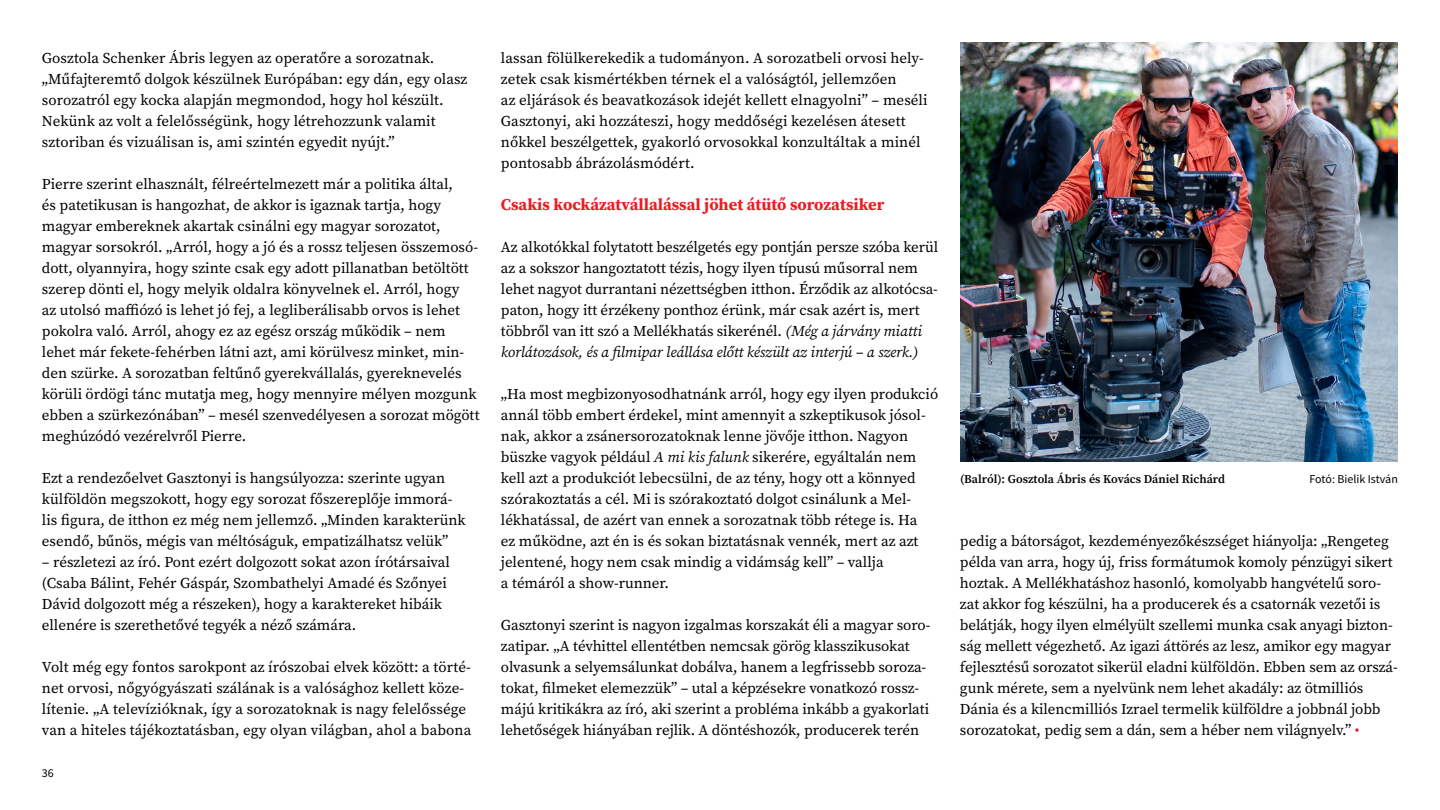
<style>
.page{position:relative;width:1440px;height:810px;background:#fff}
.page>*{position:absolute;margin:0;border:0;box-sizing:border-box;transform-origin:0 0}
.t1{font:700 16.5px "Source Serif Pro";color:#ed1c24}
.t2{font:15px/21px "Source Serif Pro";color:#000}
.t3{font:600 12px "Source Serif Pro";color:#000}
.t4{font:12px "Source Sans Pro";color:#000}
.s1{font-style:italic}
.s2{color:#ed1c24}
</style>
<div class="page">
<img style="left:960px;top:42px;width:438px;height:420px">
<p class="t2" style="left:42px;top:47px;width:427px">Gosztola Schenker Ábris legyen az operatőre a sorozatnak. „Műfajteremtő dolgok készülnek Európában: egy dán, egy olasz sorozatról egy kocka alapján megmondod, hogy hol készült.<br>Nekünk az volt a felelősségünk, hogy létrehozzunk valamit sztoriban és vizuálisan is, ami szintén egyedit nyújt.”</p>
<p class="t2" style="left:42px;top:173px;width:439px">Pierre szerint elhasznált, félreértelmezett már a politika által,<br>és patetikusan is hangozhat, de akkor is igaznak tartja, hogy magyar embereknek akartak csinálni egy magyar sorozatot, magyar sorsokról. „Arról, hogy a jó és a rossz teljesen összemosó&shy;dott, olyannyira, hogy szinte csak egy adott pillanatban betöltött szerep dönti el, hogy melyik oldalra könyvelnek el. Arról, hogy<br>az utolsó maffiózó is lehet jó fej, a legliberálisabb orvos is lehet pokolra való. Arról, ahogy ez az egész ország működik – nem lehet már fekete-fehérben látni azt, ami körülvesz minket, min&shy;den szürke. A sorozatban feltűnő gyerekvállalás, gyereknevelés körüli ördögi tánc mutatja meg, hogy mennyire mélyen mozgunk ebben a szürkezónában” – mesél szenvedélyesen a sorozat mögött meghúzódó vezérelvről Pierre.</p>
<p class="t2" style="left:42px;top:467px;width:425px">Ezt a rendezőelvet Gasztonyi is hangsúlyozza: szerinte ugyan külföldön megszokott, hogy egy sorozat főszereplője immorá&shy;lis figura, de itthon ez még nem jellemző. „Minden karakterünk esendő, bűnös, mégis van méltóságuk, empatizálhatsz velük”</p>
<p class="t2" style="left:42px;top:551px;width:410px">– részletezi az író. Pont ezért dolgozott sokat azon írótársaival (Csaba Bálint, Fehér Gáspár, Szombathelyi Amadé és Szőnyei Dávid dolgozott még a részeken), hogy a karaktereket hibáik ellenére is szerethetővé tegyék a néző számára.</p>
<p class="t2" style="left:42px;top:656px;width:431px">Volt még egy fontos sarokpont az írószobai elvek között: a törté&shy;net orvosi, nőgyógyászati szálának is a valósághoz kellett köze&shy;lítenie. „A televízióknak, így a sorozatoknak is nagy felelőssége van a hiteles tájékoztatásban, egy olyan világban, ahol a babona</p>
<p class="t4" style="left:42px;top:766px;width:13px">36</p>
<p class="t2" style="left:501px;top:47px;width:428px">lassan fölülkerekedik a tudományon. A sorozatbeli orvosi hely&shy;zetek csak kismértékben térnek el a valóságtól, jellemzően<br>az eljárások és beavatkozások idejét kellett elnagyolni” – meséli Gasztonyi, aki hozzáteszi, hogy meddőségi kezelésen átesett nőkkel beszélgettek, gyakorló orvosokkal konzultáltak a minél pontosabb ábrázolásmódért.</p>
<p class="t1" style="left:501px;top:193px;width:385px">Csakis kockázatvállalással jöhet átütő sorozatsiker</p>
<p class="t2" style="left:501px;top:236px;width:439px">Az alkotókkal folytatott beszélgetés egy pontján persze szóba kerül az a sokszor hangoztatott tézis, hogy ilyen típusú műsorral nem lehet nagyot durrantani nézettségben itthon. Érződik az alkotócsa&shy;paton, hogy itt érzékeny ponthoz érünk, már csak azért is, mert többről van itt szó a Mellékhatás sikerénél. <span class="s1">(Még a járvány miatti korlátozások, és a filmipar leállása előtt készült az interjú – a szerk.)</span></p>
<p class="t2" style="left:501px;top:383px;width:439px">„Ha most megbizonyosodhatnánk arról, hogy egy ilyen produkció annál több embert érdekel, mint amennyit a szkeptikusok jósol&shy;nak, akkor a zsánersorozatoknak lenne jövője itthon. Nagyon büszke vagyok például <span class="s1">A mi kis falunk</span> sikerére, egyáltalán nem kell azt a produkciót lebecsülni, de az tény, hogy ott a könnyed szórakoztatás a cél. Mi is szórakoztató dolgot csinálunk a Mel&shy;lékhatással, de azért van ennek a sorozatnak több rétege is. Ha<br>ez működne, azt én is és sokan biztatásnak vennék, mert az azt jelentené, hogy nem csak mindig a vidámság kell” – vallja<br>a témáról a show-runner.</p>
<p class="t2" style="left:501px;top:614px;width:431px">Gasztonyi szerint is nagyon izgalmas korszakát éli a magyar soro&shy;zatipar. „A tévhittel ellentétben nemcsak görög klasszikusokat olvasunk a selyemsálunkat dobálva, hanem a legfrissebb soroza&shy;tokat, filmeket elemezzük” – utal a képzésekre vonatkozó rossz&shy;májú kritikákra az író, aki szerint a probléma inkább a gyakorlati lehetőségek hiányában rejlik. A döntéshozók, producerek terén</p>
<p class="t3" style="left:960px;top:471px;width:267px">(Balról): Gosztola Ábris és Kovács Dániel Richárd</p>
<p class="t4" style="left:1309px;top:472px;width:90px">Fotó: Bielik István</p>
<p class="t2" style="left:960px;top:530px;width:439px">pedig a bátorságot, kezdeményezőkészséget hiányolja: „Rengeteg példa van arra, hogy új, friss formátumok komoly pénzügyi sikert hoztak. A Mellékhatáshoz hasonló, komolyabb hangvételű soro&shy;zat akkor fog készülni, ha a producerek és a csatornák vezetői is belátják, hogy ilyen elmélyült szellemi munka csak anyagi bizton&shy;ság mellett végezhető. Az igazi áttörés az lesz, amikor egy magyar fejlesztésű sorozatot sikerül eladni külföldön. Ebben sem az orszá&shy;gunk mérete, sem a nyelvünk nem lehet akadály: az ötmilliós Dánia és a kilencmilliós Izrael termelik külföldre a jobbnál jobb sorozatokat, pedig sem a dán, sem a héber nem világnyelv.” <span class="s2">•</span></p>
</div>
